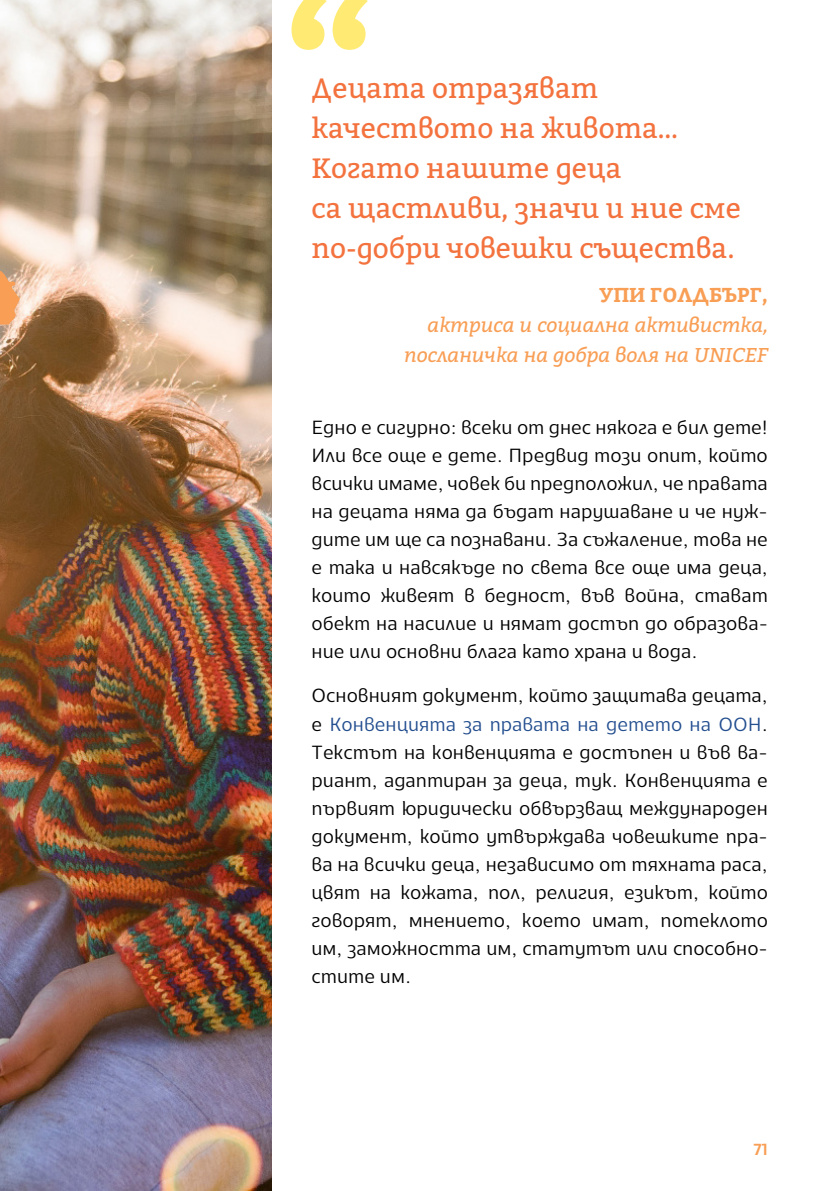
<style>
.page{position:relative;width:840px;height:1191px;background:#fff}
.page>*{position:absolute;margin:0;border:0;box-sizing:border-box;transform-origin:0 0}
.t1{font:28px/40px "Bitter";color:#f3723e}
.t2{font:italic 20px/30px "Bitter";color:#f89e55;text-align:right}
.t3{font:700 20px "Bitter";color:#f89e55}
.t4{font:300 19px/28px "Cormac";color:#000;text-align:justify}
.t5{font:500 16px "Cormac";color:#f89e55}
.s1{color:#234e8f}
</style>
<div class="page">
<img style="left:0;top:0;width:271px;height:1191px">
<svg style="left:0;top:142px;width:20px;height:247px;background:#c5a07e"></svg>
<svg style="left:291px;top:0;width:76px;height:50px"></svg>
<h1 class="t1" style="left:311px;top:67px;width:430px">Децата отразяват качеството на живота…<br>Когато нашите деца<br>са щастливи, значи и ние сме по-добри човешки същества.</h1>
<p class="t3" style="left:598px;top:278px;width:170px">УПИ ГОЛДБЪРГ,</p>
<p class="t2" style="left:404px;top:309px;width:365px">актриса и социална активистка, посланичка на добра воля на UNICEF</p>
<p class="t4" style="left:311px;top:413px;width:457px">Едно е сигурно: всеки от днес някога е бил дете!<br>Или все още е дете. Предвид този опит, който всички имаме, човек би предположил, че правата на децата няма да бъдат нарушаване и че нуж&shy;дите им ще са познавани. За съжаление, това не е така и навсякъде по света все още има деца, които живеят в бедност, във война, стават обект на насилие и нямат достъп до образова&shy;ние или основни блага като храна и вода.</p>
<p class="t4" style="left:311px;top:681px;width:457px">Основният документ, който защитава децата, е <span class="s1">Конвенцията за правата на детето на ООН</span>.<br>Текстът на конвенцията е достъпен и във ва&shy;риант, адаптиран за деца, тук. Конвенцията е първият юридически обвързващ международен документ, който утвърждава човешките пра&shy;ва на всички деца, независимо от тяхната раса, цвят на кожата, пол, религия, езикът, който говорят, мнението, което имат, потеклото им, заможността им, статутът или способно&shy;стите им.</p>
<p class="t5" style="left:753px;top:1138px;width:16px">71</p>
</div>
